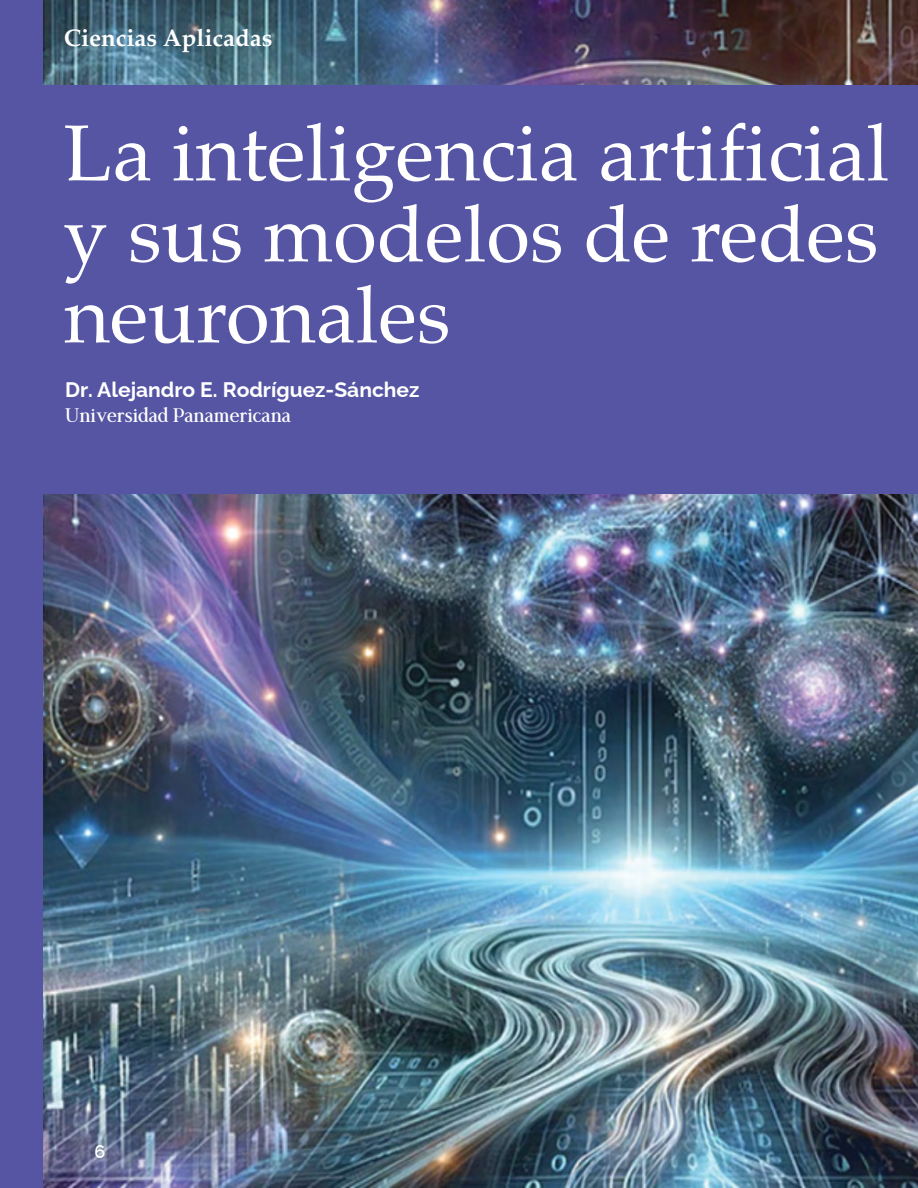
<style>
.page{position:relative;width:918px;height:1188px;background:#fff}
.page>*{position:absolute;margin:0;border:0;box-sizing:border-box;transform-origin:0 0}
.t1{font:79.5px/81px "Palatino";color:#fff}
.t2{font:700 24px "Palatino";color:#fff}
.t3{font:100 21px "Raleway";color:#fff}
.t4{font:700 21px "LT Remark";color:#fff}
.t5{font:600 18px "Raleway";color:#fff}
</style>
<div class="page">
<img style="left:43px;top:0;width:875px;height:1188px">
<div style="left:0;top:0;width:43px;height:1188px;background:#5655a4"></div>
<div style="left:43px;top:85px;width:875px;height:408px;background:#5655a4"></div>
<p class="t2" style="left:64px;top:26px;width:210px">Ciencias Aplicadas</p>
<p class="t1" style="left:64px;top:118px;width:827px">La inteligencia artificial y sus modelos de redes neuronales</p>
<p class="t3" style="left:65px;top:377px;width:356px">Dr. Alejandro E. Rodríguez-Sánchez</p>
<p class="t4" style="left:65px;top:403px;width:228px">Universidad Panamericana</p>
<p class="t5" style="left:94px;top:1141px;width:12px">6</p>
</div>
